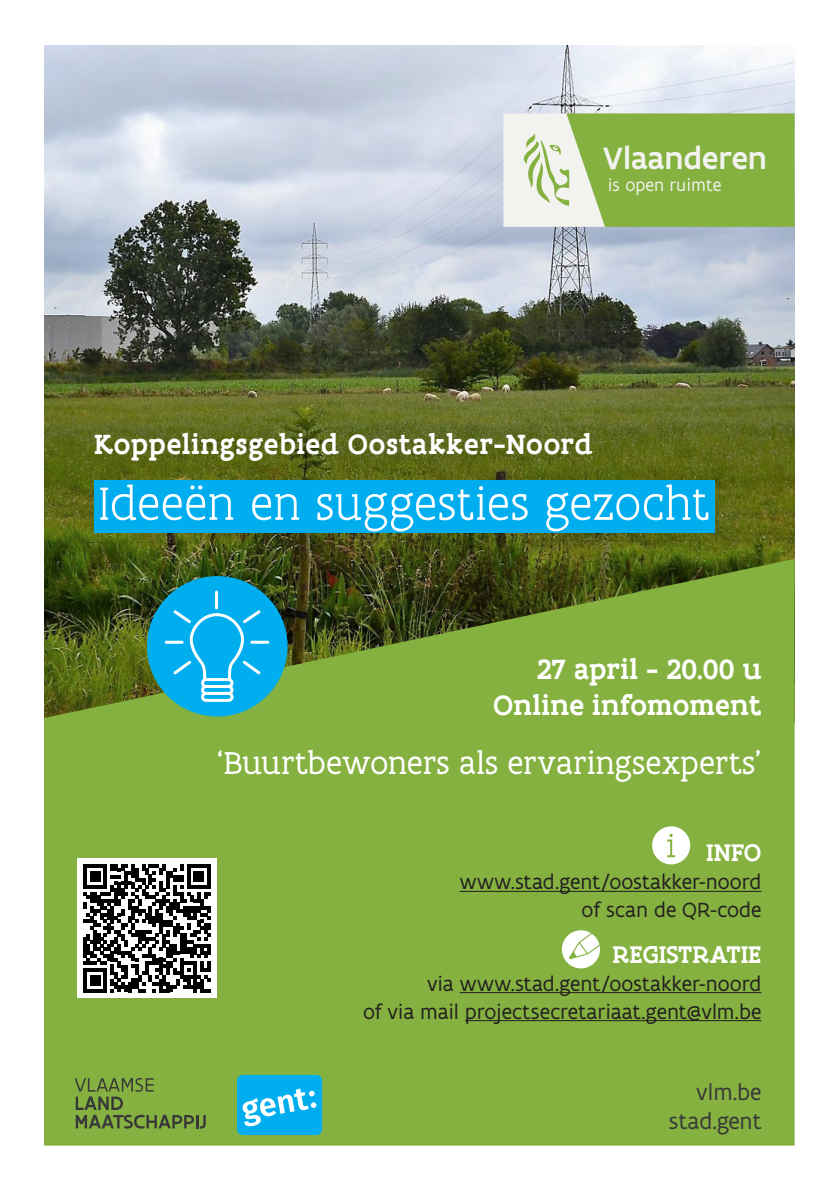
<style>
.page{position:relative;width:840px;height:1191px;background:#fff}
.page>*{position:absolute;margin:0;border:0;box-sizing:border-box;transform-origin:0 0}
.t1{font:300 50px "Flanders Art Serif";color:#fff}
.t2{font:34px "Flanders Art Serif";letter-spacing:.005em;color:#fff}
.t3{font:500 33.2px "Flanders Art Sans";color:#f2f2ef}
.t4{font:500 30px "Flanders Art Serif";letter-spacing:.01em;color:#fff}
.t5{font:500 26px "Flanders Art Serif";letter-spacing:.01em;color:#fff}
.t6{font:24px "Flanders Art Sans";color:#383839}
.t7{font:22px "Flanders Art Sans";letter-spacing:-.005em;color:#231f20}
.t8{font:18.4px "Flanders Art Sans";color:#f2f2ef}
</style>
<div class="page">
<img style="left:44px;top:45px;width:750px;height:514px">
<svg style="left:44px;top:559px;width:750px;height:586px;background:#7ba43a"></svg>
<svg style="left:503px;top:113px;width:291px;height:114px"></svg>
<hr style="left:459px;top:891px;width:302px;height:1px;background:#231f20">
<hr style="left:459px;top:992px;width:302px;height:1px;background:#231f20">
<hr style="left:464px;top:1020px;width:297px;height:1px;background:#231f20">
<svg style="left:75px;top:1078px;width:131px;height:50px;background:#73973d"></svg>
<svg style="left:651px;top:826px;width:38px;height:38px"></svg>
<svg style="left:561px;top:930px;width:38px;height:38px"></svg>
<div style="left:147px;top:576px;width:140px;height:140px;background:#00aeef;border-radius:50%"></div>
<hr style="left:165px;top:641px;width:18px;height:3px;background:#fff;border-radius:2px">
<hr style="left:250px;top:641px;width:19px;height:3px;background:#fff;border-radius:2px">
<svg style="left:173px;top:610px;width:87px;height:92px"></svg>
<hr style="left:215px;top:590px;width:3px;height:19px;background:#fff;border-radius:2px">
<div style="left:94px;top:481px;width:620px;height:52px;background:#00aeef"></div>
<div style="left:237px;top:1074px;width:85px;height:61px;background:#00aeef;border-radius:6px"></div>
<svg style="left:242px;top:1088px;width:74px;height:39px"></svg>
<div style="left:77px;top:858px;width:140px;height:140px;background:#fff"></div>
<svg style="left:83px;top:864px;width:128px;height:128px"></svg>
<p class="t3" style="left:602px;top:138px;width:165px">Vlaanderen</p>
<p class="t8" style="left:607px;top:174px;width:115px">is open ruimte</p>
<p class="t4" style="left:94px;top:424px;width:499px">Koppelingsgebied Oostakker-Noord</p>
<p class="t1" style="left:99px;top:474px;width:612px">Ideeën en suggesties gezocht</p>
<p class="t4" style="left:537px;top:650px;width:226px">27 april - 20.00 u</p>
<p class="t4" style="left:493px;top:686px;width:269px">Online infomoment</p>
<p class="t2" style="left:217px;top:743px;width:545px">‘Buurtbewoners als ervaringsexperts’</p>
<p class="t5" style="left:706px;top:836px;width:56px">INFO</p>
<p class="t7" style="left:459px;top:868px;width:303px">www.stad.gent/oostakker-noord</p>
<p class="t7" style="left:581px;top:896px;width:181px">of scan de QR-code</p>
<p class="t5" style="left:612px;top:937px;width:150px">REGISTRATIE</p>
<p class="t7" style="left:427px;top:970px;width:336px">via www.stad.gent/oostakker-noord</p>
<p class="t7" style="left:363px;top:998px;width:400px">of via mail projectsecretariaat.gent@vlm.be</p>
<p class="t6" style="left:696px;top:1077px;width:67px">vlm.be</p>
<p class="t6" style="left:668px;top:1106px;width:94px">stad.gent</p>
</div>
